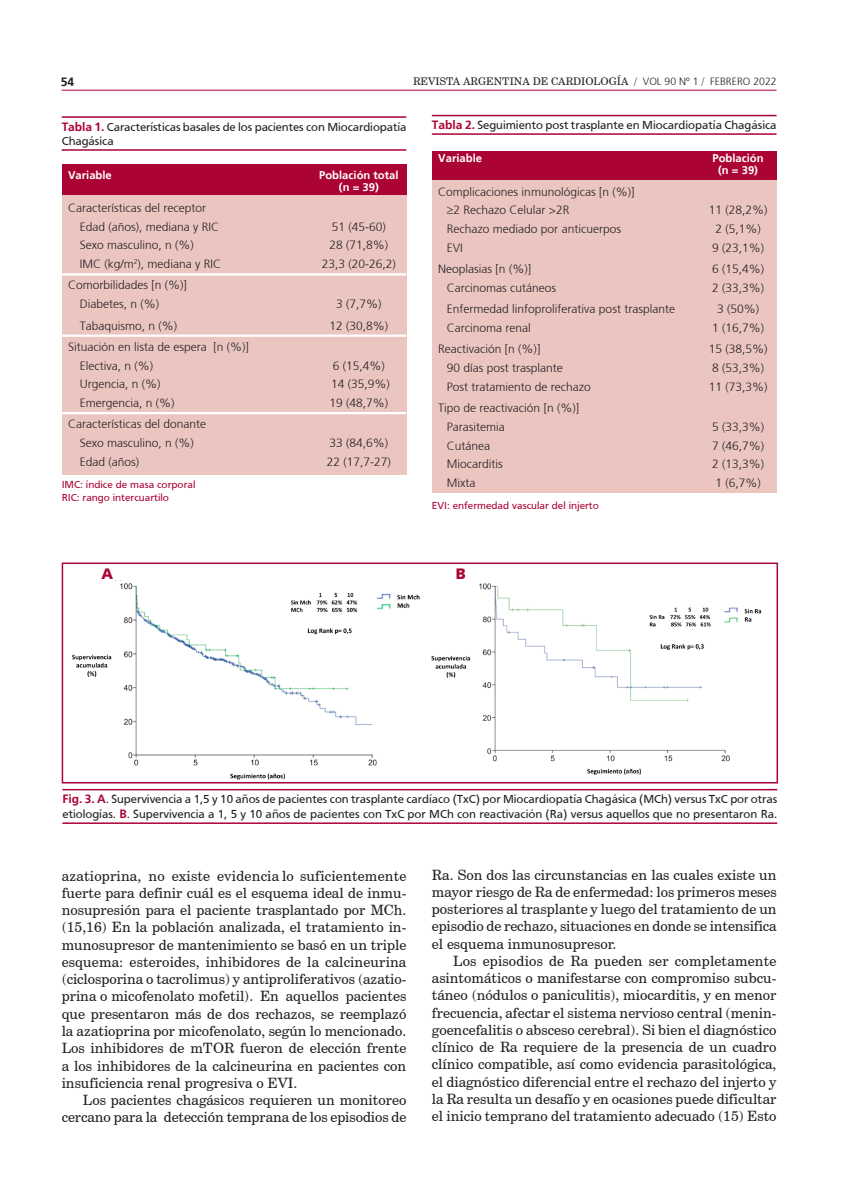
<style>
.page{position:relative;width:851px;height:1191px;background:#fff}
.page>*{position:absolute;margin:0;border:0;box-sizing:border-box;transform-origin:0 0}
.subtit{font:900 15px "Frutiger";color:#ab0333}
.texto{font:14.25px/17.2px "Century Schoolbook BT";color:#231f20;text-align:justify}
.texto1{font:14.25px/17.2px "Century Schoolbook BT";color:#231f20;text-align:justify}
.tabla{font:300 12px "Frutiger";color:#231f20}
.epigrafe{font:12px/15px "Frutiger";letter-spacing:-.005em;color:#231f20}
.tabla_tit_c_raya{font:12px/14.4px "Frutiger";color:#231f20}
.t1{font:700 12px "Frutiger";color:#231f20}
.tabla_cab_blanco{font:700 11.25px/12px "Frutiger";color:#fff;text-align:center}
.tabla_pie{font:10.5px "Frutiger";color:#ab0333}
.t2{font:10.5px "Century Schoolbook BT";color:#231f20}
.s1{font-family:"Frutiger";font-weight:300}
.s2{font-weight:700;color:#ab0333}
</style>
<div class="page">
<hr style="left:62px;top:90px;width:714px;height:1px;background:#ab0333">
<img style="left:62px;top:583px;width:362px;height:206px">
<img style="left:423px;top:583px;width:339px;height:192px">
<div style="left:62px;top:562px;width:716px;height:221px;border:2px solid #ab0333"></div>
<hr style="left:62px;top:789px;width:715px;height:1px;background:#ab0333">
<hr style="left:62px;top:822px;width:715px;height:2px;background:#ab0333">
<div style="left:62px;top:194px;width:344px;height:281px;background:#ebc6c1"></div>
<div style="left:62px;top:164px;width:344px;height:31px;background:#ab0333"></div>
<hr style="left:62px;top:116px;width:344px;height:2px;background:#ab0333">
<hr style="left:62px;top:149px;width:344px;height:2px;background:#ab0333">
<hr style="left:62px;top:273px;width:344px;height:2px;background:#fff">
<hr style="left:62px;top:334px;width:344px;height:3px;background:#fff">
<hr style="left:62px;top:412px;width:344px;height:2px;background:#fff">
<div style="left:432px;top:179px;width:344px;height:314px;background:#ebc6c1"></div>
<div style="left:432px;top:151px;width:344px;height:29px;background:#ab0333"></div>
<hr style="left:432px;top:115px;width:344px;height:1px;background:#ab0333">
<hr style="left:432px;top:133px;width:344px;height:2px;background:#ab0333">
<p class="t1" style="left:61px;top:75px;width:15px">54</p>
<p class="t2" style="left:413px;top:75px;width:365px">REVISTA ARGENTINA DE CARDIOLOGÍA / <span class="s1">VOL 90 Nº 1</span> / <span class="s1">FEBRERO 2022</span></p>
<p class="tabla_tit_c_raya" style="left:62px;top:119px;width:346px"><span class="s2">Tabla 1.</span> Características basales de los pacientes con Miocardiopatía<br>Chagásica</p>
<p class="tabla_cab_blanco" style="left:68px;top:169px;width:45px">Variable</p>
<p class="tabla_cab_blanco" style="left:319px;top:169px;width:81px">Población total</p>
<p class="tabla_cab_blanco" style="left:339px;top:181px;width:41px">(n = 39)</p>
<p class="tabla" style="left:68px;top:201px;width:139px">Características del receptor</p>
<p class="tabla" style="left:80px;top:220px;width:141px">Edad (años), mediana y RIC</p>
<p class="tabla" style="left:332px;top:220px;width:56px">51 (45-60)</p>
<p class="tabla" style="left:80px;top:238px;width:116px">Sexo masculino, n (%)</p>
<p class="tabla" style="left:329px;top:238px;width:60px">28 (71,8%)</p>
<p class="tabla" style="left:80px;top:257px;width:143px">IMC (kg/m<sup>2</sup>), mediana y RIC</p>
<p class="tabla" style="left:322px;top:257px;width:76px">23,3 (20-26,2)</p>
<p class="tabla" style="left:68px;top:278px;width:120px">Comorbilidades [n (%)]</p>
<p class="tabla" style="left:80px;top:297px;width:81px">Diabetes, n (%)</p>
<p class="tabla" style="left:336px;top:297px;width:47px">3 (7,7%)</p>
<p class="tabla" style="left:80px;top:318px;width:99px">Tabaquismo, n (%)</p>
<p class="tabla" style="left:329px;top:318px;width:60px">12 (30,8%)</p>
<p class="tabla" style="left:68px;top:340px;width:182px">Situación en lista de espera [n (%)]</p>
<p class="tabla" style="left:80px;top:359px;width:75px">Electiva, n (%)</p>
<p class="tabla" style="left:333px;top:359px;width:54px">6 (15,4%)</p>
<p class="tabla" style="left:80px;top:377px;width:82px">Urgencia, n (%)</p>
<p class="tabla" style="left:331px;top:377px;width:60px">14 (35,9%)</p>
<p class="tabla" style="left:80px;top:396px;width:96px">Emergencia, n (%)</p>
<p class="tabla" style="left:329px;top:396px;width:60px">19 (48,7%)</p>
<p class="tabla" style="left:68px;top:417px;width:139px">Características del donante</p>
<p class="tabla" style="left:80px;top:436px;width:116px">Sexo masculino, n (%)</p>
<p class="tabla" style="left:329px;top:436px;width:60px">33 (84,6%)</p>
<p class="tabla" style="left:80px;top:455px;width:61px">Edad (años)</p>
<p class="tabla" style="left:327px;top:455px;width:66px">22 (17,7-27)</p>
<p class="tabla_pie" style="left:62px;top:478px;width:135px">IMC: índice de masa corporal</p>
<p class="tabla_pie" style="left:62px;top:492px;width:109px">RIC: rango intercuartilo</p>
<p class="tabla_tit_c_raya" style="left:432px;top:118px;width:346px"><span class="s2">Tabla 2.</span> Seguimiento post trasplante en Miocardiopatía Chagásica</p>
<p class="tabla_cab_blanco" style="left:438px;top:152px;width:45px">Variable</p>
<p class="tabla_cab_blanco" style="left:712px;top:152px;width:53px">Población (n = 39)</p>
<p class="tabla" style="left:438px;top:185px;width:198px">Complicaciones inmunológicas [n (%)]</p>
<p class="tabla" style="left:447px;top:203px;width:124px">≥2 Rechazo Celular &gt;2R</p>
<p class="tabla" style="left:708px;top:203px;width:60px">11 (28,2%)</p>
<p class="tabla" style="left:447px;top:222px;width:176px">Rechazo mediado por anticuerpos</p>
<p class="tabla" style="left:715px;top:222px;width:47px">2 (5,1%)</p>
<p class="tabla" style="left:447px;top:241px;width:17px">EVI</p>
<p class="tabla" style="left:712px;top:241px;width:54px">9 (23,1%)</p>
<p class="tabla" style="left:438px;top:262px;width:94px">Neoplasias [n (%)]</p>
<p class="tabla" style="left:712px;top:262px;width:54px">6 (15,4%)</p>
<p class="tabla" style="left:447px;top:281px;width:111px">Carcinomas cutáneos</p>
<p class="tabla" style="left:712px;top:281px;width:54px">2 (33,3%)</p>
<p class="tabla" style="left:447px;top:302px;width:229px">Enfermedad linfoproliferativa post trasplante</p>
<p class="tabla" style="left:717px;top:302px;width:44px">3 (50%)</p>
<p class="tabla" style="left:447px;top:321px;width:85px">Carcinoma renal</p>
<p class="tabla" style="left:712px;top:321px;width:54px">1 (16,7%)</p>
<p class="tabla" style="left:438px;top:342px;width:104px">Reactivación [n (%)]</p>
<p class="tabla" style="left:708px;top:342px;width:60px">15 (38,5%)</p>
<p class="tabla" style="left:447px;top:361px;width:118px">90 días post trasplante</p>
<p class="tabla" style="left:712px;top:361px;width:54px">8 (53,3%)</p>
<p class="tabla" style="left:447px;top:380px;width:145px">Post tratamiento de rechazo</p>
<p class="tabla" style="left:708px;top:380px;width:60px">11 (73,3%)</p>
<p class="tabla" style="left:438px;top:401px;width:142px">Tipo de reactivación [n (%)]</p>
<p class="tabla" style="left:447px;top:420px;width:59px">Parasitemia</p>
<p class="tabla" style="left:712px;top:420px;width:54px">5 (33,3%)</p>
<p class="tabla" style="left:447px;top:439px;width:45px">Cutánea</p>
<p class="tabla" style="left:712px;top:439px;width:54px">7 (46,7%)</p>
<p class="tabla" style="left:447px;top:457px;width:57px">Miocarditis</p>
<p class="tabla" style="left:712px;top:457px;width:54px">2 (13,3%)</p>
<p class="tabla" style="left:447px;top:476px;width:30px">Mixta</p>
<p class="tabla" style="left:715px;top:476px;width:47px">1 (6,7%)</p>
<p class="tabla_pie" style="left:432px;top:500px;width:168px">EVI: enfermedad vascular del injerto</p>
<p class="subtit" style="left:101px;top:565px;width:13px">A</p>
<p class="subtit" style="left:455px;top:565px;width:12px">B</p>
<p class="epigrafe" style="left:62px;top:791px;width:716px"><span class="s2">Fig. 3. A</span>. Supervivencia a 1,5 y 10 años de pacientes con trasplante cardíaco (TxC) por Miocardiopatía Chagásica (MCh) versus TxC por otras etiologías. <span class="s2">B</span>. Supervivencia a 1, 5 y 10 años de pacientes con TxC por MCh con reactivación (Ra) versus aquellos que no presentaron Ra.</p>
<p class="texto1" style="left:62px;top:867px;width:346px">azatioprina, no existe evidencia lo suficientemente fuerte para definir cuál es el esquema ideal de inmu&shy;nosupresión para el paciente trasplantado por MCh. (15,16) En la población analizada, el tratamiento in&shy;munosupresor de mantenimiento se basó en un triple esquema: esteroides, inhibidores de la calcineurina (ciclosporina o tacrolimus) y antiproliferativos (azatio&shy;prina o micofenolato mofetil). En aquellos pacientes que presentaron más de dos rechazos, se reemplazó la azatioprina por micofenolato, según lo mencionado.<br>Los inhibidores de mTOR fueron de elección frente a los inhibidores de la calcineurina en pacientes con insuficiencia renal progresiva o EVI.</p>
<p class="texto" style="left:62px;top:1091px;width:346px;text-align:right">Los pacientes chagásicos requieren un monitoreo cercano para la detección temprana de los episodios de</p>
<p class="texto" style="left:432px;top:865px;width:346px">Ra. Son dos las circunstancias en las cuales existe un mayor riesgo de Ra de enfermedad: los primeros meses posteriores al trasplante y luego del tratamiento de un episodio de rechazo, situaciones en donde se intensifica el esquema inmunosupresor.</p>
<p class="texto" style="left:432px;top:952px;width:346px;text-indent:21px">Los episodios de Ra pueden ser completamente asintomáticos o manifestarse con compromiso subcu&shy;táneo (nódulos o paniculitis), miocarditis, y en menor frecuencia, afectar el sistema nervioso central (menin&shy;goencefalitis o absceso cerebral). Si bien el diagnóstico clínico de Ra requiere de la presencia de un cuadro clínico compatible, así como evidencia parasitológica, el diagnóstico diferencial entre el rechazo del injerto y la Ra resulta un desafío y en ocasiones puede dificultar el inicio temprano del tratamiento adecuado (15) Esto</p>
</div>
